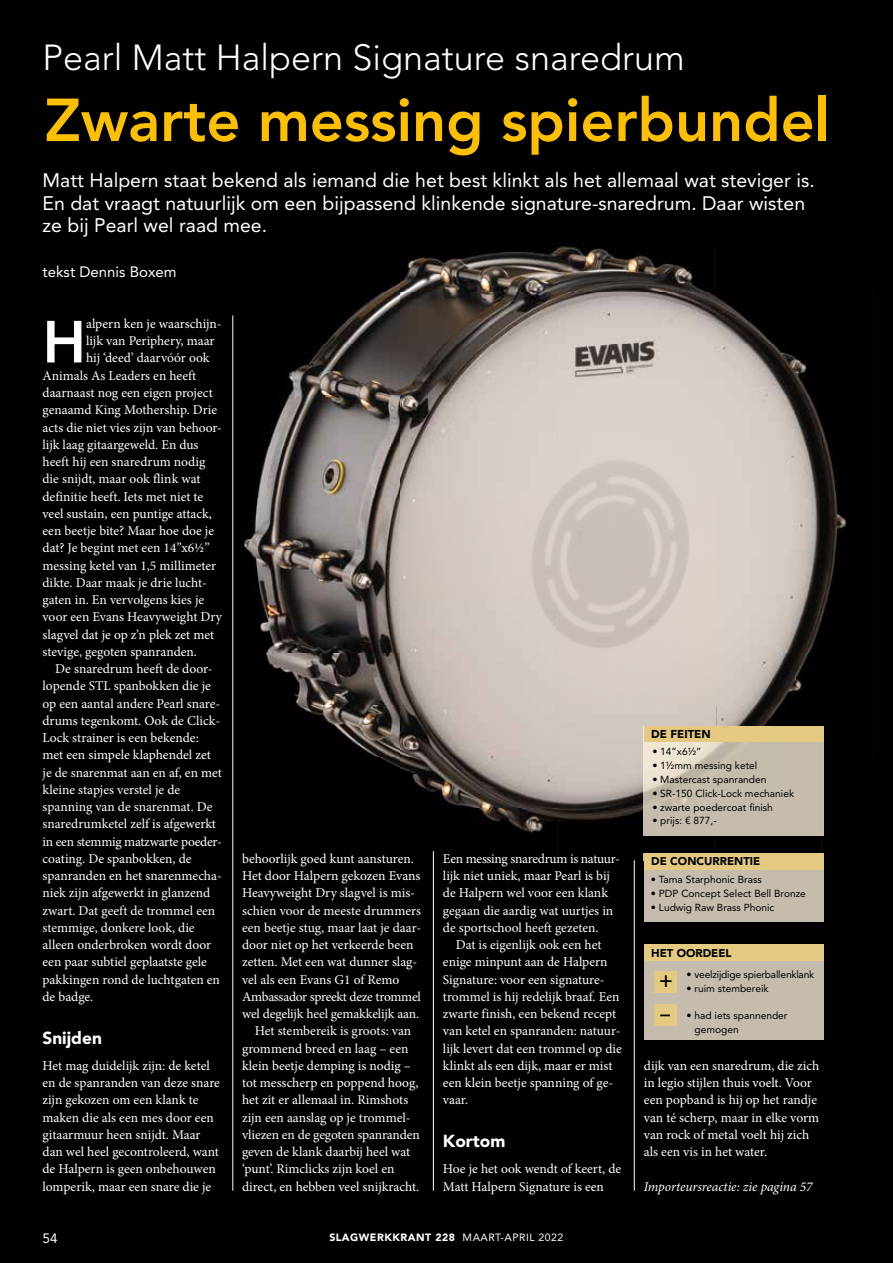
<style>
.page{position:relative;width:893px;height:1263px;background:#000}
.page>*{position:absolute;margin:0;border:0;box-sizing:border-box;transform-origin:0 0}
.t1{font:800 60px "Avenir LT Std";color:#fcc000}
.t2{font:800 58.8px "Avenir LT Std";color:#fff}
.t3{font:300 36px "Avenir LT Std";color:#fff}
.t4{font:600 21.9px "Myriad Pro";color:#000}
.t5{font:19.5px/22.5px "Avenir LT Std";color:#fff}
.t6{font:900 17.25px "Avenir LT Std";color:#fff}
.t7{font:15px "Avenir LT Std";color:#fff}
.t8{font:13.5px/17.2px "Minion Pro";color:#fff}
.t9{font:italic 13.5px "Minion Pro";letter-spacing:-.005em;color:#fff}
.t10{font:13.5px "Minion Pro";letter-spacing:-.02em;color:#fff}
.t11{font:13.5px "Minion Pro";letter-spacing:-.025em;color:#fff}
.t12{font:13.5px "Avenir LT Std";color:#fff}
.t13{font:900 11.4px "Avenir LT Std";color:#000}
.t14{font:900 11.25px "Avenir LT Std";color:#000}
.t15{font:900 10.5px "Avenir LT Std";letter-spacing:.05em;color:#fff}
.t16{font:10.2px/13.8px "Avenir LT Std";color:#000}
.t17{font:10.2px "Avenir LT Std";letter-spacing:-.02em;color:#000}
.s1{font-weight:400}
</style>
<div class="page">
<img style="left:243px;top:241px;width:631px;height:516px">
<img style="left:380px;top:757px;width:264px;height:52px">
<img style="left:823px;top:757px;width:1px;height:103px">
<img style="left:432px;top:809px;width:284px;height:51px">
<img style="left:821px;top:836px;width:1px;height:17px">
<hr style="left:232px;top:315px;width:1px;height:876px;background:#fff">
<hr style="left:433px;top:851px;width:1px;height:340px;background:#fff">
<hr style="left:634px;top:860px;width:1px;height:331px;background:#fff">
<div style="left:644px;top:860px;width:179px;height:62px;background:#c5bcad"></div>
<img style="left:644px;top:853px;width:179px;height:1px">
<div style="left:644px;top:854px;width:179px;height:16px;background:#e4c981"></div>
<div style="left:644px;top:944px;width:179px;height:96px;background:#c5bcad"></div>
<div style="left:654px;top:1004px;width:23px;height:21px;background:#e4c981"></div>
<div style="left:654px;top:971px;width:23px;height:22px;background:#e4c981"></div>
<div style="left:644px;top:945px;width:179px;height:16px;background:#e4c981"></div>
<img style="left:644px;top:742px;width:179px;height:94px">
<div style="left:644px;top:726px;width:179px;height:16px;background:#e4c981"></div>
<h3 class="t3" style="left:43px;top:36px;width:644px">Pearl Matt Halpern Signature snaredrum</h3>
<h1 class="t1" style="left:45px;top:85px;width:787px">Zwarte messing spierbundel</h1>
<h3 class="t5" style="left:43px;top:169px;width:774px">Matt Halpern staat bekend als iemand die het best klinkt als het allemaal wat steviger is.<br>En dat vraagt natuurlijk om een bijpassend klinkende signature-snaredrum. Daar wisten ze bij Pearl wel raad mee.</h3>
<p class="t7" style="left:43px;top:263px;width:136px">tekst Dennis Boxem</p>
<h2 class="t2" style="left:43px;top:307px;width:45px">H</h2>
<p class="t8" style="left:86px;top:315px;width:137px">alpern ken je waarschijn-</p>
<p class="t8" style="left:86px;top:332px;width:130px">lijk van Periphery, maar</p>
<p class="t8" style="left:86px;top:350px;width:125px">hij ‘deed’ daarvóór ook</p>
<p class="t8" style="left:43px;top:367px;width:155px">Animals As Leaders en heeft</p>
<p class="t8" style="left:43px;top:384px;width:172px">daarnaast nog een eigen project</p>
<p class="t8" style="left:43px;top:401px;width:176px">genaamd King Mothership. Drie</p>
<p class="t8" style="left:43px;top:419px;width:181px">acts die niet vies zijn van behoor-</p>
<p class="t8" style="left:43px;top:436px;width:158px">lijk laag gitaargeweld. En dus</p>
<p class="t8" style="left:43px;top:453px;width:164px">heeft hij een snaredrum nodig</p>
<p class="t8" style="left:43px;top:470px;width:159px">die snijdt, maar ook flink wat</p>
<p class="t8" style="left:43px;top:488px;width:162px">definitie heeft. Iets met niet te</p>
<p class="t8" style="left:43px;top:505px;width:171px">veel sustain, een puntige attack,</p>
<p class="t8" style="left:43px;top:522px;width:173px">een beetje bite? Maar hoe doe je</p>
<p class="t8" style="left:43px;top:539px;width:169px">dat? Je begint met een 14”x6½”</p>
<p class="t8" style="left:43px;top:557px;width:175px">messing ketel van 1,5 millimeter</p>
<p class="t8" style="left:43px;top:574px;width:166px">dikte. Daar maak je drie lucht-</p>
<p class="t8" style="left:43px;top:591px;width:163px">gaten in. En vervolgens kies je</p>
<p class="t8" style="left:43px;top:608px;width:181px">voor een Evans Heavyweight Dry</p>
<p class="t8" style="left:43px;top:626px;width:173px">slagvel dat je op z’n plek zet met</p>
<p class="t8" style="left:43px;top:643px;width:156px">stevige, gegoten spanranden.</p>
<p class="t8" style="left:55px;top:660px;width:159px">De snaredrum heeft de door-</p>
<p class="t8" style="left:43px;top:677px;width:170px">lopende STL spanbokken die je</p>
<p class="t8" style="left:43px;top:695px;width:179px">op een aantal andere Pearl snare-</p>
<p class="t8" style="left:43px;top:712px;width:179px">drums tegenkomt. Ook de Click-</p>
<p class="t8" style="left:43px;top:729px;width:158px">Lock strainer is een bekende:</p>
<p class="t8" style="left:43px;top:746px;width:170px">met een simpele klaphendel zet</p>
<p class="t8" style="left:43px;top:764px;width:181px">je de snarenmat aan en af, en met</p>
<p class="t8" style="left:43px;top:781px;width:139px">kleine stapjes verstel je de</p>
<p class="t8" style="left:43px;top:798px;width:172px">spanning van de snarenmat. De</p>
<p class="t8" style="left:43px;top:815px;width:175px">snaredrumketel zelf is afgewerkt</p>
<p class="t10" style="left:43px;top:832px;width:181px">in een stemmig matzwarte poeder-</p>
<p class="t8" style="left:43px;top:850px;width:151px">coating. De spanbokken, de</p>
<p class="t8" style="left:43px;top:867px;width:181px">spanranden en het snarenmecha-</p>
<p class="t8" style="left:43px;top:884px;width:169px">niek zijn afgewerkt in glanzend</p>
<p class="t8" style="left:43px;top:902px;width:174px">zwart. Dat geeft de trommel een</p>
<p class="t8" style="left:43px;top:919px;width:154px">stemmige, donkere look, die</p>
<p class="t8" style="left:43px;top:936px;width:170px">alleen onderbroken wordt door</p>
<p class="t8" style="left:43px;top:953px;width:166px">een paar subtiel geplaatste gele</p>
<p class="t8" style="left:43px;top:971px;width:179px">pakkingen rond de luchtgaten en</p>
<p class="t8" style="left:43px;top:988px;width:52px">de badge.</p>
<p class="t6" style="left:43px;top:1027px;width:61px">Snijden</p>
<p class="t8" style="left:43px;top:1057px;width:179px">Het mag duidelijk zijn: de ketel en de spanranden van deze snare zijn gekozen om een klank te maken die als een mes door een gitaarmuur heen snijdt. Maar dan wel heel gecontroleerd, want de Halpern is geen onbehouwen lomperik, maar een snare die je</p>
<p class="t8" style="left:242px;top:850px;width:173px">behoorlijk goed kunt aansturen.</p>
<p class="t8" style="left:242px;top:867px;width:180px">Het door Halpern gekozen Evans</p>
<p class="t8" style="left:242px;top:884px;width:175px">Heavyweight Dry slagvel is mis-</p>
<p class="t8" style="left:242px;top:902px;width:180px">schien voor de meeste drummers</p>
<p class="t8" style="left:242px;top:919px;width:181px">een beetje stug, maar laat je daar-</p>
<p class="t8" style="left:242px;top:936px;width:173px">door niet op het verkeerde been</p>
<p class="t8" style="left:242px;top:953px;width:177px">zetten. Met een wat dunner slag-</p>
<p class="t8" style="left:242px;top:971px;width:159px">vel als een Evans G1 of Remo</p>
<p class="t11" style="left:242px;top:987px;width:180px">Ambassador spreekt deze trommel</p>
<p class="t8" style="left:242px;top:1005px;width:179px">wel degelijk heel gemakkelijk aan.</p>
<p class="t8" style="left:255px;top:1022px;width:158px">Het stembereik is groots: van</p>
<p class="t8" style="left:242px;top:1040px;width:168px">grommend breed en laag – een</p>
<p class="t8" style="left:242px;top:1057px;width:170px">klein beetje demping is nodig –</p>
<p class="t8" style="left:242px;top:1074px;width:178px">tot messcherp en poppend hoog,</p>
<p class="t8" style="left:242px;top:1091px;width:168px">het zit er allemaal in. Rimshots</p>
<p class="t8" style="left:242px;top:1109px;width:170px">zijn een aanslag op je trommel-</p>
<p class="t8" style="left:242px;top:1126px;width:179px">vliezen en de gegoten spanranden</p>
<p class="t8" style="left:242px;top:1143px;width:170px">geven de klank daarbij heel wat</p>
<p class="t8" style="left:242px;top:1160px;width:154px">‘punt’. Rimclicks zijn koel en</p>
<p class="t8" style="left:242px;top:1178px;width:179px">direct, en hebben veel snijkracht.</p>
<p class="t8" style="left:443px;top:850px;width:178px">Een messing snaredrum is natuur&shy;lijk niet uniek, maar Pearl is bij de Halpern wel voor een klank gegaan die aardig wat uurtjes in de sportschool heeft gezeten.</p>
<p class="t8" style="left:443px;top:936px;width:180px;text-indent:13px">Dat is eigenlijk ook een het enige minpunt aan de Halpern<br>Signature: voor een signature&shy;trommel is hij redelijk braaf. Een zwarte finish, een bekend recept van ketel en spanranden: natuur&shy;lijk levert dat een trommel op die klinkt als een dijk, maar er mist een klein beetje spanning of ge&shy;vaar.</p>
<p class="t6" style="left:443px;top:1130px;width:64px">Kortom</p>
<p class="t8" style="left:443px;top:1160px;width:180px">Hoe je het ook wendt of keert, de<br>Matt Halpern Signature is een</p>
<p class="t12" style="left:43px;top:1231px;width:17px">54</p>
<p class="t15" style="left:329px;top:1231px;width:235px">SLAGWERKKRANT 228 <span class="s1">MAART-APRIL 2022</span></p>
<p class="t13" style="left:651px;top:727px;width:61px">DE FEITEN</p>
<p class="t16" style="left:652px;top:745px;width:51px">• 14”x6½”</p>
<p class="t16" style="left:652px;top:759px;width:107px">• 1½mm messing ketel</p>
<p class="t16" style="left:652px;top:773px;width:116px">• Mastercast spanranden</p>
<p class="t16" style="left:652px;top:786px;width:143px">• SR-150 Click-Lock mechaniek</p>
<p class="t16" style="left:652px;top:800px;width:122px">• zwarte poedercoat finish</p>
<p class="t16" style="left:652px;top:814px;width:66px">• prijs: € 877,-</p>
<p class="t14" style="left:651px;top:854px;width:110px">DE CONCURRENTIE</p>
<p class="t16" style="left:651px;top:873px;width:112px">• Tama Starphonic Brass</p>
<p class="t16" style="left:651px;top:886px;width:156px">• PDP Concept Select Bell Bronze</p>
<p class="t16" style="left:651px;top:900px;width:125px">• Ludwig Raw Brass Phonic</p>
<p class="t14" style="left:651px;top:946px;width:82px">HET OORDEEL</p>
<p class="t17" style="left:687px;top:968px;width:129px">• veelzijdige spierballenklank</p>
<p class="t16" style="left:687px;top:981px;width:83px">• ruim stembereik</p>
<p class="t16" style="left:694px;top:1009px;width:94px;text-indent:-8px">• had iets spannender gemogen</p>
<h3 class="t4" style="left:659px;top:966px;width:15px">+</h3>
<h3 class="t4" style="left:660px;top:1000px;width:12px">–</h3>
<p class="t8" style="left:644px;top:1057px;width:177px">dijk van een snaredrum, die zich in legio stijlen thuis voelt. Voor een popband is hij op het randje van té scherp, maar in elke vorm van rock of metal voelt hij zich als een vis in het water.</p>
<p class="t9" style="left:644px;top:1178px;width:170px">Importeursreactie: zie pagina 57</p>
</div>
